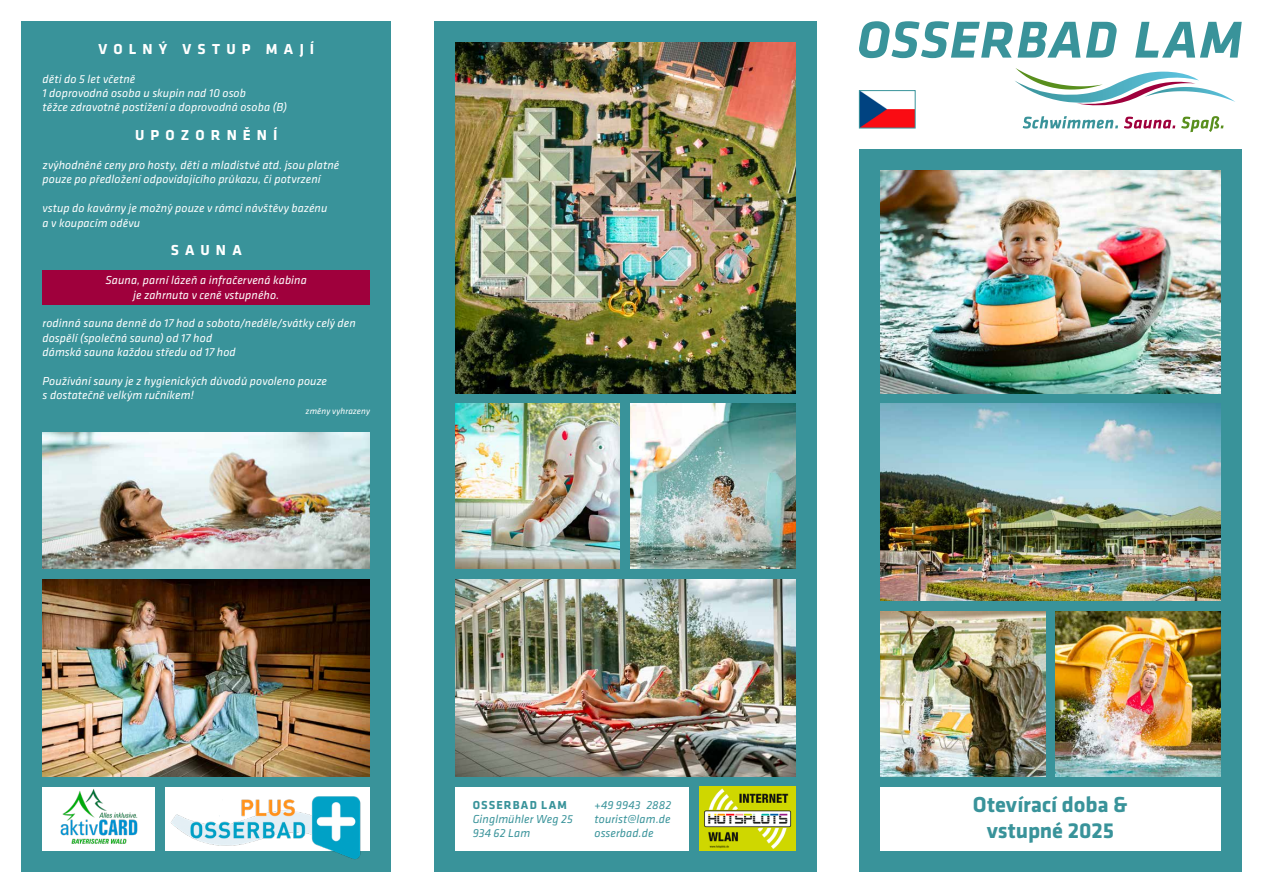
<style>
.page{position:relative;width:1263px;height:893px;background:#fff}
.page>*{position:absolute;margin:0;border:0;box-sizing:border-box;transform-origin:0 0}
.t1{font:700 22.5px/25.5px "Klavika";letter-spacing:-.005em;color:#39939a;text-align:center}
.t2{font:700 15px "Klavika";letter-spacing:.41em;color:#fff}
.t3{font:italic 12px/14.4px "Klavika";letter-spacing:.005em;color:#fff}
.t4{font:italic 12px/14.4px "Klavika";letter-spacing:.005em;color:#39939a;text-align:justify}
.t5{font:700 12px "Klavika";letter-spacing:.1em;color:#39939a}
.t6{font:italic 9px "Klavika";letter-spacing:.015em;color:#fff}
</style>
<div class="page">
<div style="left:434px;top:21px;width:382px;height:851px;background:#39939a"></div>
<div style="left:21px;top:21px;width:370px;height:851px;background:#39939a"></div>
<div style="left:859px;top:150px;width:383px;height:722px;background:#39939a"></div>
<img style="left:699px;top:787px;width:96px;height:63px">
<img style="left:880px;top:611px;width:165px;height:165px">
<img style="left:1056px;top:611px;width:164px;height:165px">
<img style="left:43px;top:433px;width:327px;height:136px">
<img style="left:43px;top:579px;width:327px;height:197px">
<img style="left:880px;top:171px;width:340px;height:222px">
<img style="left:455px;top:579px;width:340px;height:197px">
<img style="left:455px;top:404px;width:165px;height:165px">
<img style="left:630px;top:404px;width:165px;height:165px">
<img style="left:455px;top:43px;width:340px;height:350px">
<img style="left:880px;top:404px;width:340px;height:197px">
<div style="left:880px;top:787px;width:340px;height:63px;background:#fff"></div>
<div style="left:455px;top:787px;width:234px;height:63px;background:#fff"></div>
<div style="left:43px;top:271px;width:327px;height:34px;background:#9f003c"></div>
<div style="left:43px;top:787px;width:112px;height:63px;background:#fff"></div>
<div style="left:165px;top:787px;width:205px;height:63px;background:#fff"></div>
<img style="left:56px;top:789px;width:85px;height:62px">
<img style="left:165px;top:796px;width:201px;height:63px">
<svg style="left:859px;top:90px;width:57px;height:39px"></svg>
<svg style="left:1015px;top:68px;width:155px;height:38px"></svg>
<svg style="left:859px;top:21px;width:257px;height:37px"></svg>
<svg style="left:1181px;top:116px;width:42px;height:16px"></svg>
<svg style="left:1124px;top:117px;width:51px;height:12px"></svg>
<svg style="left:1023px;top:116px;width:95px;height:13px"></svg>
<svg style="left:1135px;top:22px;width:107px;height:36px"></svg>
<img style="left:1015px;top:72px;width:184px;height:32px">
<img style="left:1144px;top:87px;width:91px;height:15px">
<p class="t2" style="left:98px;top:41px;width:217px">VOLNÝ VSTUP MAJÍ</p>
<p class="t3" style="left:43px;top:72px;width:246px">děti do 5 let včetně<br>1 doprovodná osoba u skupin nad 10 osob<br>těžce zdravotně postižení a doprovodná osoba (B)</p>
<p class="t2" style="left:135px;top:127px;width:144px">UPOZORNĚNÍ</p>
<p class="t3" style="left:43px;top:158px;width:298px">zvýhodněné ceny pro hosty, děti a mladistvé atd. jsou platné pouze po předložení odpovídajícího průkazu, či potvrzení</p>
<p class="t3" style="left:43px;top:201px;width:286px">vstup do kavárny je možný pouze v rámci návštěvy bazénu a v koupacím oděvu</p>
<p class="t2" style="left:171px;top:242px;width:73px">SAUNA</p>
<p class="t3" style="left:106px;top:273px;width:203px;text-align:center">Sauna, parní lázeň a infračervená kabina je zahrnuta v ceně vstupného.</p>
<p class="t3" style="left:43px;top:316px;width:315px">rodinná sauna denně do 17 hod a sobota/neděle/svátky celý den dospělí (společná sauna) od 17 hod<br>dámská sauna každou středu od 17 hod</p>
<p class="t3" style="left:43px;top:374px;width:286px">Používání sauny je z hygienických důvodů povoleno pouze s dostatečně velkým ručníkem!</p>
<p class="t6" style="left:306px;top:406px;width:66px">změny vyhrazeny</p>
<p class="t5" style="left:473px;top:798px;width:96px">OSSERBAD LAM</p>
<p class="t4" style="left:473px;top:812px;width:102px">Ginglmühler Weg 25<br>934 62 Lam</p>
<p class="t4" style="left:595px;top:798px;width:78px">+49 9943 2882 tourist@lam.de osserbad.de</p>
<h1 class="t1" style="left:973px;top:792px;width:156px">Otevírací doba &amp; vstupné 2025</h1>
</div>
